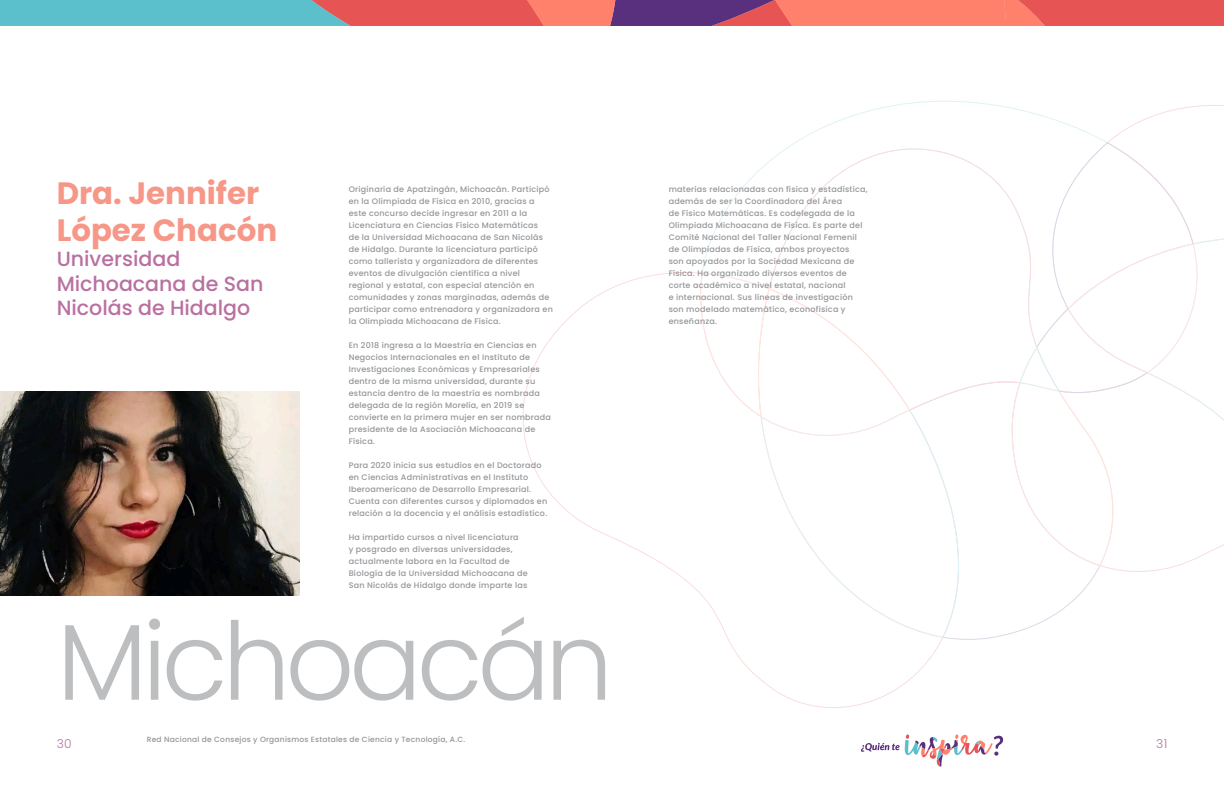
<style>
.page{position:relative;width:1224px;height:792px;background:#fff}
.page>*{position:absolute;margin:0;border:0;box-sizing:border-box;transform-origin:0 0}
.t1{font:300 107.9px "Poppins";letter-spacing:-.05em;color:#bcbec0}
.t2{font:700 30.8px/37px "Poppins";color:#f69788}
.t3{font:500 20.6px/24.7px "Poppins";color:#b970a1}
.t4{font:300 12.2px "Poppins";color:#b970a1}
.t5{font:500 8px/12px "Poppins";letter-spacing:.03em;color:#939598}
.t6{font:500 7.5px "Poppins";letter-spacing:.03em;color:#939598}
</style>
<div class="page">
<svg style="left:861px;top:734px;width:142px;height:33px"></svg>
<img style="left:0;top:392px;width:300px;height:204px">
<svg style="left:946px;top:576px;width:148px;height:64px"></svg>
<svg style="left:522px;top:272px;width:421px;height:436px"></svg>
<svg style="left:760px;top:539px;width:206px;height:99px"></svg>
<svg style="left:701px;top:101px;width:523px;height:438px"></svg>
<svg style="left:768px;top:112px;width:279px;height:299px"></svg>
<svg style="left:700px;top:273px;width:210px;height:169px"></svg>
<svg style="left:1036px;top:142px;width:158px;height:101px"></svg>
<svg style="left:1012px;top:243px;width:194px;height:323px"></svg>
<svg style="left:0;top:0;width:1224px;height:26px;background:#b8787e"></svg>
<h2 class="t2" style="left:57px;top:175px;width:222px">Dra. Jennifer<br>López Chacón</h2>
<h3 class="t3" style="left:57px;top:246px;width:208px">Universidad<br>Michoacana de San<br>Nicolás de Hidalgo</h3>
<p class="t5" style="left:349px;top:183px;width:206px">Originaria de Apatzingán, Michoacán. Participó en la Olimpiada de Física en 2010, gracias a este concurso decide ingresar en 2011 a la Licenciatura en Ciencias Físico Matemáticas<br>de la Universidad Michoacana de San Nicolás de Hidalgo. Durante la licenciatura participó como tallerista y organizadora de diferentes eventos de divulgación científica a nivel regional y estatal, con especial atención en comunidades y zonas marginadas, además de participar como entrenadora y organizadora en la Olimpiada Michoacana de Física.</p>
<p class="t5" style="left:349px;top:339px;width:204px">En 2018 ingresa a la Maestría en Ciencias en Negocios Internacionales en el Instituto de Investigaciones Económicas y Empresariales dentro de la misma universidad, durante su estancia dentro de la maestría es nombrada delegada de la región Morelia, en 2019 se convierte en la primera mujer en ser nombrada presidente de la Asociación Michoacana de Física.</p>
<p class="t5" style="left:349px;top:459px;width:200px">Para 2020 inicia sus estudios en el Doctorado en Ciencias Administrativas en el Instituto Iberoamericano de Desarrollo Empresarial.<br>Cuenta con diferentes cursos y diplomados en relación a la docencia y el análisis estadístico.</p>
<p class="t5" style="left:349px;top:531px;width:181px">Ha impartido cursos a nivel licenciatura<br>y posgrado en diversas universidades, actualmente labora en la Facultad de Biología de la Universidad Michoacana de San Nicolás de Hidalgo donde imparte las</p>
<h1 class="t1" style="left:57px;top:599px;width:558px">Michoacán</h1>
<p class="t5" style="left:669px;top:183px;width:200px">materias relacionadas con física y estadística, además de ser la Coordinadora del Área<br>de Físico Matemáticas. Es codelegada de la Olimpiada Michoacana de Física. Es parte del Comité Nacional del Taller Nacional Femenil de Olimpiadas de Física, ambos proyectos<br>son apoyados por la Sociedad Mexicana de Física. Ha organizado diversos eventos de corte académico a nivel estatal, nacional<br>e internacional. Sus líneas de investigación son modelado matemático, econofísica y enseñanza.</p>
<p class="t6" style="left:147px;top:735px;width:320px">Red Nacional de Consejos y Organismos Estatales de Ciencia y Tecnología, A.C.</p>
<h3 class="t4" style="left:57px;top:737px;width:17px">30</h3>
<h3 class="t4" style="left:1156px;top:737px;width:13px">31</h3>
</div>
